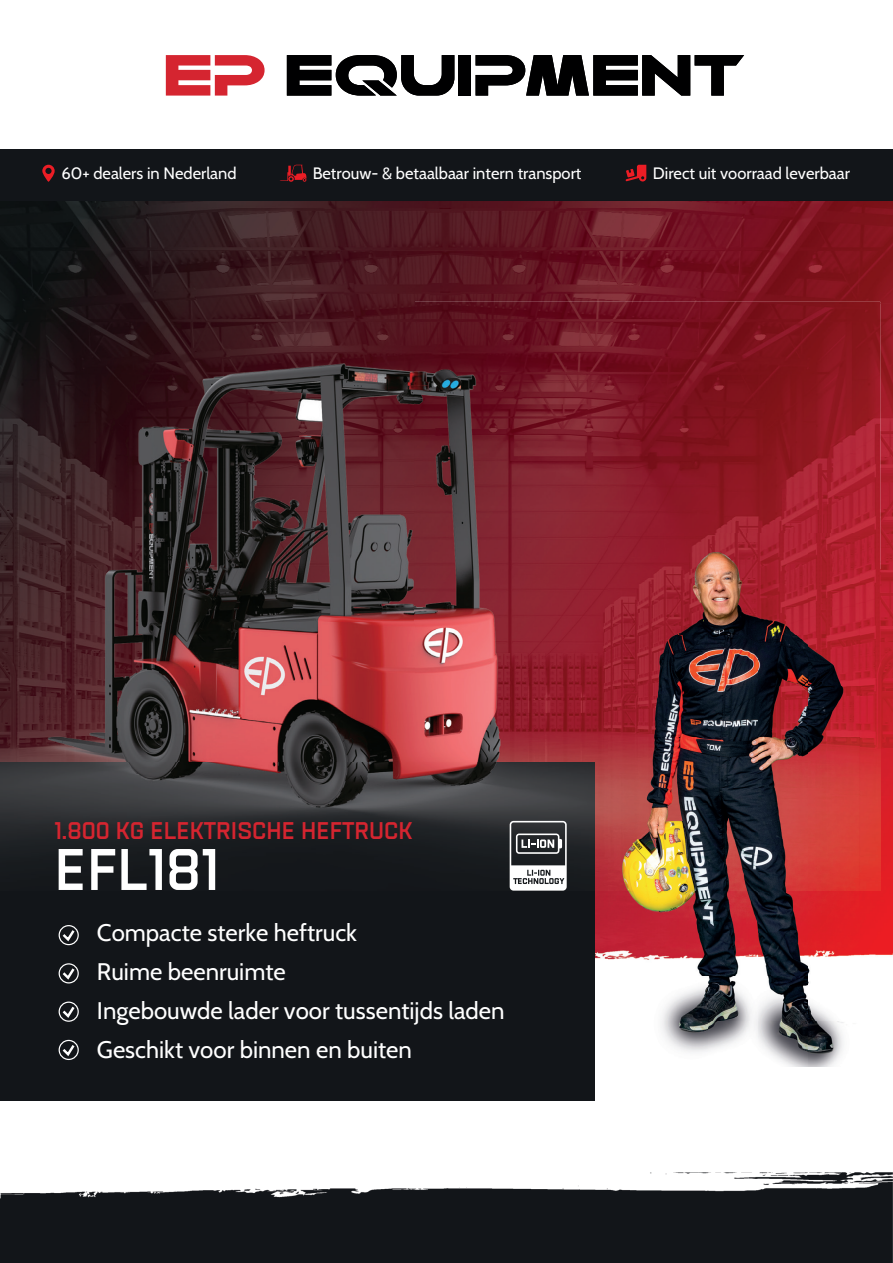
<style>
.page{position:relative;width:893px;height:1263px;background:#fff}
.page>*{position:absolute;margin:0;border:0;box-sizing:border-box;transform-origin:0 0}
.t1{font:600 58.5px "Revx Neue";color:#fff}
.t2{font:24px/39px "Cabin";color:#fff}
.t3{font:600 24px "Revx Neue";color:#d52530}
.t4{font:16.5px "Cabin";color:#fff}
</style>
<div class="page">
<img style="left:0;top:74px;width:892px;height:229px">
<img style="left:578px;top:976px;width:52px;height:287px">
<img style="left:841px;top:1172px;width:52px;height:91px">
<div style="left:0;top:1187px;width:578px;height:76px;background:#121519"></div>
<img style="left:630px;top:1172px;width:211px;height:91px">
<img style="left:892px;top:200px;width:1px;height:103px">
<img style="left:859px;top:303px;width:34px;height:653px">
<img style="left:594px;top:784px;width:14px;height:192px">
<div style="left:459px;top:55px;width:12px;height:41px;background:#000001"></div>
<svg style="left:287px;top:55px;width:167px;height:41px"></svg>
<svg style="left:476px;top:55px;width:268px;height:41px"></svg>
<svg style="left:166px;top:55px;width:99px;height:41px"></svg>
<div style="left:0;top:762px;width:594px;height:339px;background:#121519"></div>
<img style="left:0;top:302px;width:414px;height:460px">
<img style="left:414px;top:302px;width:466px;height:267px">
<img style="left:414px;top:569px;width:194px;height:215px">
<img style="left:859px;top:569px;width:21px;height:322px">
<img style="left:0;top:762px;width:594px;height:126px">
<img style="left:608px;top:534px;width:251px;height:533px">
<svg style="left:510px;top:821px;width:57px;height:70px"></svg>
<div style="left:0;top:149px;width:893px;height:51px;background:#121519"></div>
<svg style="left:42px;top:165px;width:13px;height:17px"></svg>
<svg style="left:625px;top:165px;width:21px;height:16px"></svg>
<svg style="left:280px;top:165px;width:27px;height:17px"></svg>
<div style="left:59px;top:1040px;width:20px;height:20px;border:1px solid #fff;border-radius:50%"></div>
<svg style="left:60px;top:1042px;width:17px;height:16px"></svg>
<div style="left:59px;top:925px;width:20px;height:20px;border:1px solid #fff;border-radius:50%"></div>
<svg style="left:60px;top:927px;width:17px;height:16px"></svg>
<div style="left:59px;top:963px;width:20px;height:20px;border:1px solid #fff;border-radius:50%"></div>
<svg style="left:60px;top:966px;width:17px;height:15px"></svg>
<div style="left:59px;top:1001px;width:20px;height:21px;border:1px solid #fff;border-radius:50%"></div>
<svg style="left:60px;top:1004px;width:17px;height:16px"></svg>
<p class="t4" style="left:62px;top:161px;width:177px">60+ dealers in Nederland</p>
<p class="t4" style="left:313px;top:161px;width:270px">Betrouw- &amp; betaalbaar intern transport</p>
<p class="t4" style="left:653px;top:161px;width:199px">Direct uit voorraad leverbaar</p>
<p class="t3" style="left:54px;top:817px;width:360px">1.800 KG ELEKTRISCHE HEFTRUCK</p>
<h1 class="t1" style="left:54px;top:835px;width:167px">EFL181</h1>
<p class="t2" style="left:97px;top:911px;width:409px">Compacte sterke heftruck<br>Ruime beenruimte<br>Ingebouwde lader voor tussentijds laden<br>Geschikt voor binnen en buiten</p>
</div>
